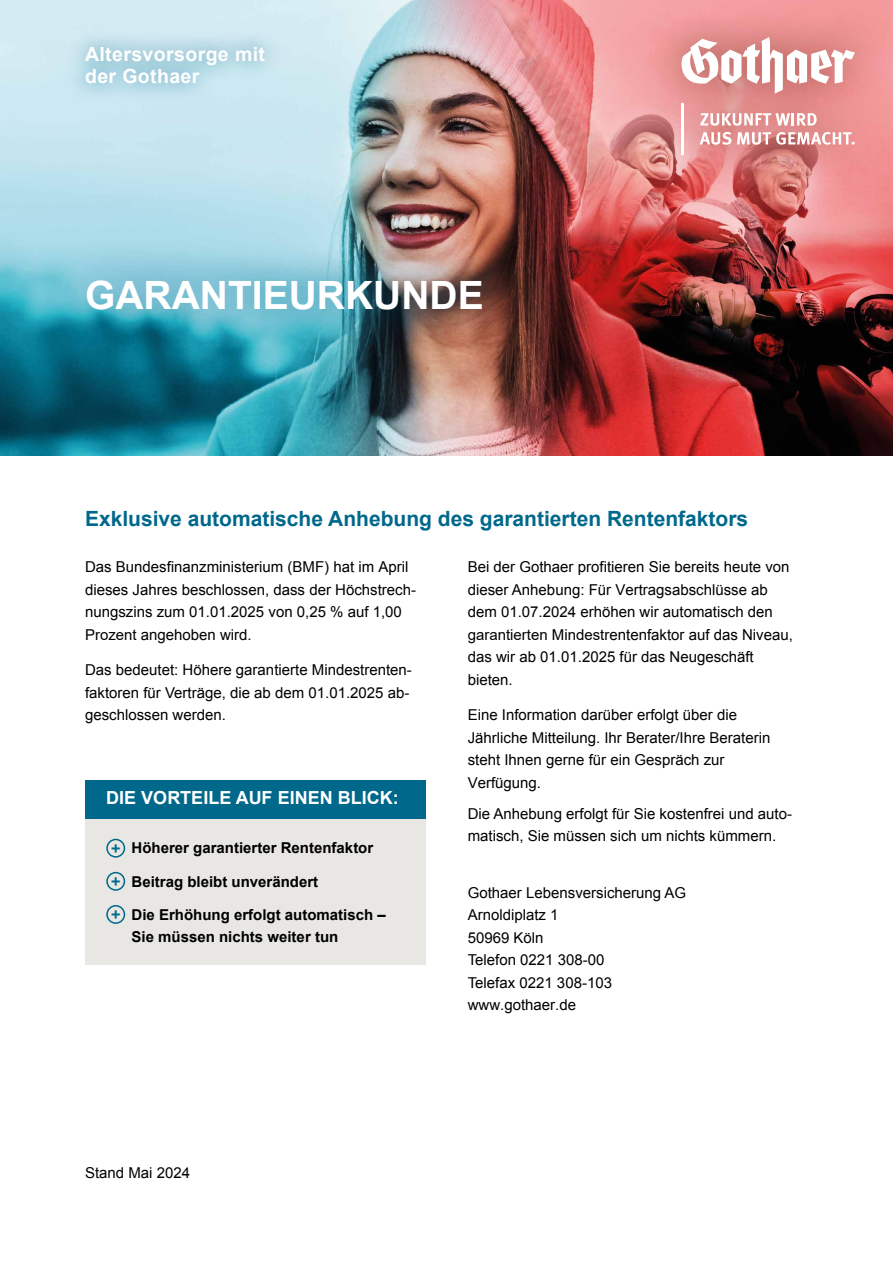
<style>
.page{position:relative;width:893px;height:1263px;background:#fff}
.page>*{position:absolute;margin:0;border:0;box-sizing:border-box;transform-origin:0 0}
.t1{font:700 39px "Arial";color:#fff}
.t2{font:700 21px "Arial";color:#00688b}
.t3{font:700 19.5px/22.5px "Arial";letter-spacing:.02em;color:#fff}
.t4{font:700 18px "Arial";color:#fff}
.t5{font:15px/22.5px "Arial";color:#000}
.t6{font:700 15px/22.5px "Arial";color:#000}
.s1{font-family:"Meta";color:#00688b}
</style>
<div class="page">
<img style="left:0;top:0;width:893px;height:455px">
<div style="left:642px;top:3px;width:247px;height:183px;background:#7b3d31;opacity:.75"></div>
<svg style="left:700px;top:113px;width:117px;height:13px"></svg>
<svg style="left:700px;top:132px;width:31px;height:13px"></svg>
<svg style="left:737px;top:132px;width:118px;height:13px"></svg>
<svg style="left:682px;top:37px;width:173px;height:57px"></svg>
<hr style="left:682px;top:103px;width:2px;height:51px;background:#fff">
<div style="left:67px;top:28px;width:216px;height:74px;background:#00688b;opacity:.75"></div>
<div style="left:50px;top:242px;width:468px;height:106px;background:#00688b;opacity:.75"></div>
<div style="left:85px;top:818px;width:340px;height:147px;background:#e8e7e3"></div>
<div style="left:106px;top:839px;width:19px;height:19px;border:2px solid #00688b;border-radius:50%"></div>
<div style="left:106px;top:872px;width:19px;height:19px;border:2px solid #00688b;border-radius:50%"></div>
<div style="left:106px;top:905px;width:19px;height:19px;border:2px solid #00688b;border-radius:50%"></div>
<div style="left:85px;top:780px;width:340px;height:38px;background:#00688b"></div>
<h3 class="t3" style="left:85px;top:43px;width:182px">Altersvorsorge mit der Gothaer</h3>
<h1 class="t1" style="left:85px;top:270px;width:400px">GARANTIEURKUNDE</h1>
<h2 class="t2" style="left:85px;top:504px;width:665px">Exklusive automatische Anhebung des garantierten Rentenfaktors</h2>
<p class="t5" style="left:85px;top:556px;width:332px">Das Bundesfinanzministerium (BMF) hat im April dieses Jahres beschlossen, dass der Höchstrech&shy;nungszins zum 01.01.2025 von 0,25 % auf 1,00<br>Prozent angehoben wird.</p>
<p class="t5" style="left:85px;top:659px;width:328px">Das bedeutet: Höhere garantierte Mindestrenten&shy;faktoren für Verträge, die ab dem 01.01.2025 ab&shy;geschlossen werden.</p>
<p class="t5" style="left:468px;top:556px;width:327px">Bei der Gothaer profitieren Sie bereits heute von dieser Anhebung: Für Vertragsabschlüsse ab dem 01.07.2024 erhöhen wir automatisch den garantierten Mindestrentenfaktor auf das Niveau, das wir ab 01.01.2025 für das Neu geschäft bieten.</p>
<p class="t5" style="left:468px;top:704px;width:304px">Eine Information darüber erfolgt über die Jährliche Mitteilung. Ihr Berater/Ihre Beraterin steht Ihnen gerne für ein Gespräch zur Verfügung.</p>
<p class="t5" style="left:468px;top:802px;width:326px">Die Anhebung erfolgt für Sie kostenfrei und auto&shy;matisch, Sie müssen sich um nichts kümmern.</p>
<p class="t4" style="left:106px;top:786px;width:294px">DIE VORTEILE AUF EINEN BLICK:</p>
<p class="t6" style="left:111px;top:837px;width:264px"><span class="s1">+</span> Höherer garantierter Rentenfaktor</p>
<p class="t6" style="left:111px;top:870px;width:209px"><span class="s1">+</span> Beitrag bleibt unverändert</p>
<p class="t6" style="left:132px;top:904px;width:256px;text-indent:-21px"><span class="s1">+</span> Die Erhöhung erfolgt automatisch –<br>Sie müssen nichts weiter tun</p>
<p class="t5" style="left:468px;top:881px;width:220px">Gothaer Lebensversicherung AG<br>Arnoldiplatz 1<br>50969 Köln<br>Telefon 0221 308-00<br>Telefax 0221 308-103 www.gothaer.de</p>
<p class="t5" style="left:85px;top:1161px;width:107px">Stand Mai 2024</p>
</div>
